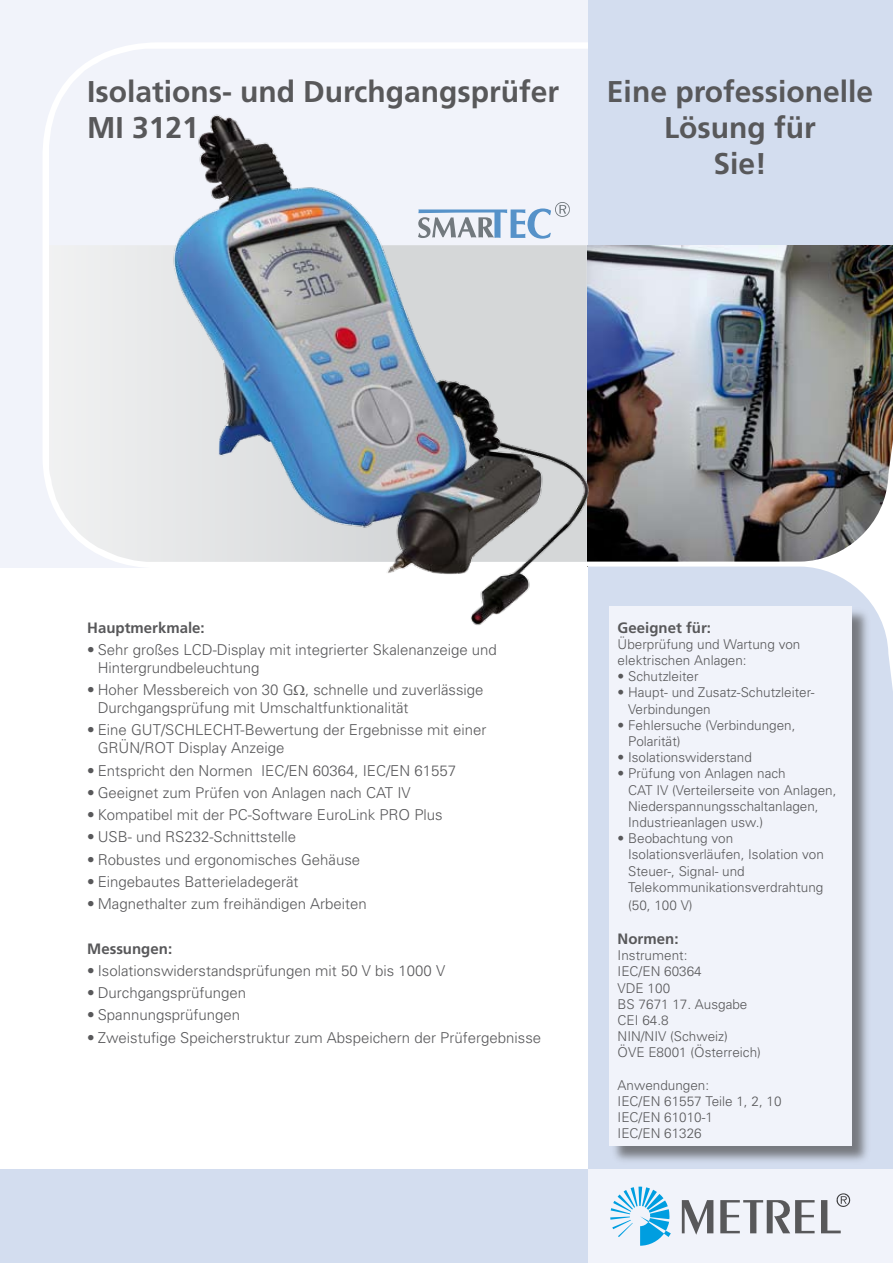
<style>
.page{position:relative;width:893px;height:1263px;background:#fff}
.page>*{position:absolute;margin:0;border:0;box-sizing:border-box;transform-origin:0 0}
.t1{font:700 30px/36px "Frutiger PC";color:#58585a}
.t2{font:300 15px/18px "Univers PC";color:#58585a}
.t3{font:700 15px "Frutiger PC";color:#58585a}
.t4{font:300 13.5px/16.2px "Univers PC";color:#58585a}
</style>
<div class="page">
<div style="left:0;top:0;width:648px;height:568px;background:#f1f3fa"></div>
<svg style="left:43px;top:43px;width:545px;height:489px"></svg>
<div style="left:588px;top:0;width:305px;height:245px;background:#d3ddef"></div>
<img style="left:603px;top:245px;width:290px;height:187px">
<div style="left:588px;top:566px;width:305px;height:697px;background:#d3ddef"></div>
<div style="left:610px;top:607px;width:262px;height:558px;background:#58585a;opacity:.75"></div>
<div style="left:609px;top:606px;width:242px;height:539px;background:#f1f3fa"></div>
<svg style="left:603px;top:432px;width:290px;height:268px"></svg>
<div style="left:588px;top:1169px;width:305px;height:94px;background:#f1f3fa"></div>
<div style="left:0;top:1169px;width:588px;height:94px;background:#d3ddef"></div>
<svg style="left:610px;top:1186px;width:61px;height:60px"></svg>
<svg style="left:682px;top:1193px;width:169px;height:42px"></svg>
<img style="left:70px;top:65px;width:533px;height:561px">
<svg style="left:418px;top:202px;width:152px;height:37px"></svg>
<h1 class="t1" style="left:87px;top:73px;width:473px">Isolations- und Durchgangsprüfer<br>MI 3121</h1>
<h1 class="t1" style="left:607px;top:73px;width:268px;text-align:center">Eine professionelle<br>Lösung für<br>Sie!</h1>
<p class="t3" style="left:87px;top:618px;width:119px">Hauptmerkmale:</p>
<p class="t2" style="left:98px;top:640px;width:401px;text-indent:-10px">• Sehr großes LCD-Display mit integrierter Skalenanzeige und<br>Hintergrundbeleuchtung</p>
<p class="t2" style="left:98px;top:680px;width:387px;text-indent:-10px">• Hoher Messbereich von 30 G , schnelle und zuverlässige<br>Durchgangsprüfung mit Umschaltfunktionalität</p>
<p class="t2" style="left:98px;top:720px;width:390px;text-indent:-10px">• Eine GUT/SCHLECHT-Bewertung der Ergebnisse mit einer<br>GRÜN/ROT Display Anzeige</p>
<p class="t2" style="left:87px;top:761px;width:370px">• Entspricht den Normen IEC/EN 60364, IEC/EN 61557</p>
<p class="t2" style="left:87px;top:783px;width:325px">• Geeignet zum Prüfen von Anlagen nach CAT IV</p>
<p class="t2" style="left:87px;top:805px;width:357px">• Kompatibel mit der PC-Software EuroLink PRO Plus</p>
<p class="t2" style="left:87px;top:827px;width:210px">• USB- und RS232-Schnittstelle</p>
<p class="t2" style="left:87px;top:850px;width:275px">• Robustes und ergonomisches Gehäuse</p>
<p class="t2" style="left:87px;top:872px;width:213px">• Eingebautes Batterieladegerät</p>
<p class="t2" style="left:87px;top:894px;width:281px">• Magnethalter zum freihändigen Arbeiten</p>
<p class="t3" style="left:87px;top:939px;width:86px">Messungen:</p>
<p class="t2" style="left:87px;top:961px;width:360px">• Isolationswiderstandsprüfungen mit 50 V bis 1000 V</p>
<p class="t2" style="left:87px;top:983px;width:160px">• Durchgangsprüfungen</p>
<p class="t2" style="left:87px;top:1005px;width:155px">• Spannungsprüfungen</p>
<p class="t2" style="left:87px;top:1028px;width:455px">• Zweistufige Speicherstruktur zum Abspeichern der Prüfergebnisse</p>
<p class="t3" style="left:618px;top:618px;width:95px">Geeignet für:</p>
<p class="t4" style="left:618px;top:635px;width:184px">Überprüfung und Wartung von elektrischen Anlagen:</p>
<p class="t4" style="left:618px;top:668px;width:82px">• Schutzleiter</p>
<p class="t4" style="left:628px;top:684px;width:188px;text-indent:-10px">• Haupt- und Zusatz-Schutzleiter-<br>Verbindungen</p>
<p class="t4" style="left:628px;top:716px;width:169px;text-indent:-10px">• Fehlersuche (Verbindungen,<br>Polarität)</p>
<p class="t4" style="left:618px;top:749px;width:136px">• Isolationswiderstand</p>
<p class="t4" style="left:628px;top:765px;width:210px;text-indent:-10px">• Prüfung von Anlagen nach<br>CAT IV (Verteilerseite von Anlagen,<br>Niederspannungsschaltanlagen,<br>Industrieanlagen usw.)</p>
<p class="t4" style="left:628px;top:830px;width:197px;text-indent:-10px">• Beobachtung von<br>Isolationsverläufen, Isolation von<br>Steuer-, Signal- und<br>Telekommunikationsverdrahtung</p>
<p class="t4" style="left:628px;top:896px;width:66px">(50, 100 V)</p>
<p class="t3" style="left:618px;top:930px;width:62px">Normen:</p>
<p class="t4" style="left:618px;top:947px;width:145px">Instrument:<br>IEC/EN 60364<br>VDE 100<br>BS 7671 17. Ausgabe<br>CEI 64.8<br>NIN/NIV (Schweiz)<br>ÖVE E8001 (Österreich)</p>
<p class="t4" style="left:618px;top:1076px;width:165px">Anwendungen:<br>IEC/EN 61557 Teile 1, 2, 10<br>IEC/EN 61010-1<br>IEC/EN 61326</p>
</div>
